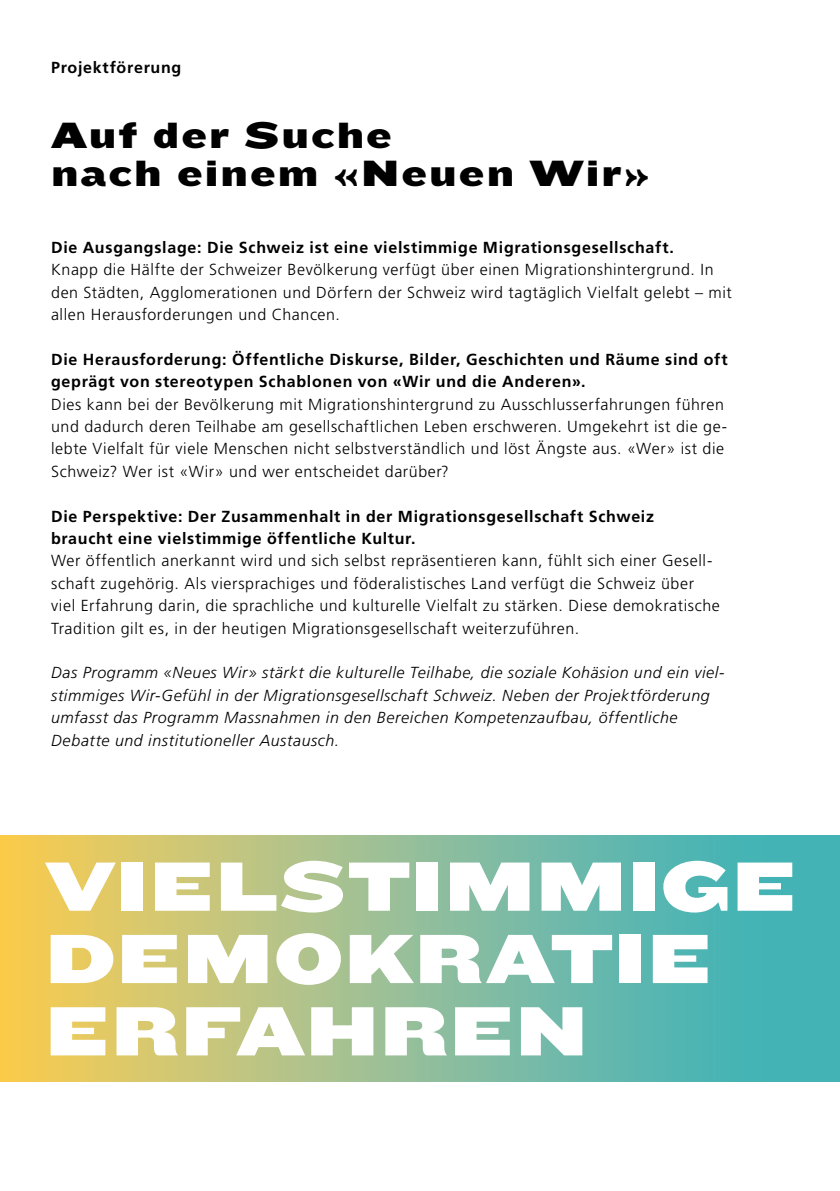
<style>
.page{position:relative;width:840px;height:1191px;background:#fff}
.page>*{position:absolute;margin:0;border:0;box-sizing:border-box;transform-origin:0 0}
.t1{font:72.4px/72.4px "Knockout HTF74 Full Sumo";letter-spacing:.005em;color:#fff}
.t2{font:38px/38px "Knockout HTF74 Full Sumo";letter-spacing:.05em;color:#000}
.t3{font:300 16px/22.4px "Frutiger LT Std";letter-spacing:.035em;color:#000}
.t4{font:700 16px/22.4px "Frutiger LT Std";letter-spacing:.045em;color:#000}
.t5{font:italic 300 16px/22.4px "Frutiger LT Std";letter-spacing:.035em;color:#000}
</style>
<div class="page">
<svg style="left:0;top:835px;width:839px;height:246px;background:#94be92"></svg>
<p class="t4" style="left:51px;top:57px;width:132px">Projektförerung</p>
<h2 class="t2" style="left:51px;top:117px;width:599px">Auf der Suche<br>nach einem «Neuen Wir»</h2>
<p class="t4" style="left:51px;top:236px;width:624px">Die Ausgangslage: Die Schweiz ist eine vielstimmige Migrationsgesellschaft.</p>
<p class="t3" style="left:51px;top:259px;width:682px">Knapp die Hälfte der Schweizer Bevölkerung verfügt über einen Migrationshintergrund. In den Städten, Agglomerationen und Dörfern der Schweiz wird tagtäglich Vielfalt gelebt – mit allen Herausforderungen und Chancen.</p>
<p class="t4" style="left:51px;top:348px;width:677px">Die Herausforderung: Öffentliche Diskurse, Bilder, Geschichten und Räume sind oft geprägt von stereotypen Schablonen von «Wir und die Anderen».</p>
<p class="t3" style="left:51px;top:393px;width:677px">Dies kann bei der Bevölkerung mit Migrationshintergrund zu Ausschlusserfahrungen führen und dadurch deren Teilhabe am gesellschaftlichen Leben erschweren. Umgekehrt ist die ge&shy;lebte Vielfalt für viele Menschen nicht selbstverständlich und löst Ängste aus. «Wer» ist die Schweiz? Wer ist «Wir» und wer entscheidet darüber?</p>
<p class="t4" style="left:51px;top:505px;width:604px">Die Perspektive: Der Zusammenhalt in der Migrationsgesellschaft Schweiz braucht eine vielstimmige öffentliche Kultur.</p>
<p class="t3" style="left:51px;top:550px;width:670px">Wer öffentlich anerkannt wird und sich selbst repräsentieren kann, fühlt sich einer Gesell&shy;schaft zugehörig. Als viersprachiges und föderalistisches Land verfügt die Schweiz über viel Erfahrung darin, die sprachliche und kulturelle Vielfalt zu stärken. Diese demokratische Tradition gilt es, in der heutigen Migrationsgesellschaft weiterzuführen.</p>
<p class="t5" style="left:51px;top:662px;width:674px">Das Programm «Neues Wir» stärkt die kulturelle Teilhabe, die soziale Kohäsion und ein viel&shy;stimmiges Wir-Gefühl in der Migrationsgesellschaft Schweiz. Neben der Projektförderung umfasst das Programm Massnahmen in den Bereichen Kompetenzaufbau, öffentliche Debatte und institutioneller Austausch.</p>
<h1 class="t1" style="left:45px;top:851px;width:753px">VIELSTIMMIGE<br>DEMOKRATIE<br>ERFAHREN</h1>
</div>
